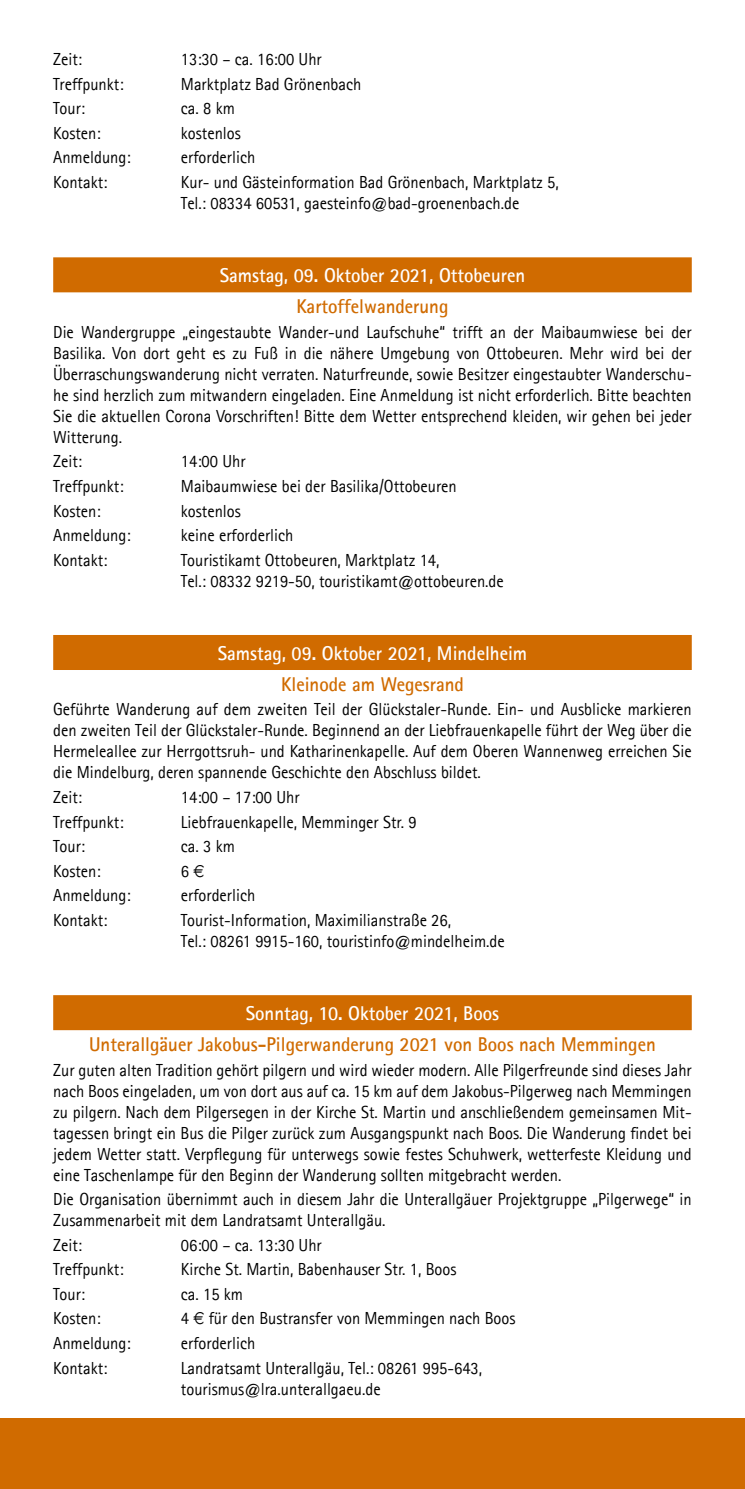
<style>
.page{position:relative;width:745px;height:1489px;background:#fff}
.page>*{position:absolute;margin:0;border:0;box-sizing:border-box;transform-origin:0 0}
.Überschrift_2{font:700 20px "Rotis Sans Serif";color:#d06b00;scale:.94 1}
.Überschrift{font:700 20px "Rotis Sans Serif";color:#fff;scale:.94 1}
.Text{font:17.5px/21px "Rotis Sans Serif";color:#000;text-align:justify;scale:.94 1}
.Daten{font:17.5px/21px "Rotis Sans Serif";color:#000;scale:.94 1}
.s1{font-family:"Euro Sans"}
</style>
<div class="page">
<div style="left:0;top:1417px;width:744px;height:71px;background:#d06b00"></div>
<div style="left:53px;top:257px;width:638px;height:35px;background:#d06b00"></div>
<div style="left:53px;top:635px;width:638px;height:35px;background:#d06b00"></div>
<div style="left:53px;top:995px;width:638px;height:35px;background:#d06b00"></div>
<p class="Daten" style="left:53px;top:50px;width:32px">Zeit:</p>
<p class="Daten" style="left:181px;top:50px;width:151px">13:30 – ca. 16:00 Uhr</p>
<p class="Daten" style="left:53px;top:75px;width:76px">Treffpunkt:</p>
<p class="Daten" style="left:181px;top:75px;width:193px">Marktplatz Bad Grönenbach</p>
<p class="Daten" style="left:53px;top:99px;width:36px">Tour:</p>
<p class="Daten" style="left:181px;top:99px;width:59px">ca. 8 km</p>
<p class="Daten" style="left:53px;top:124px;width:52px">Kosten:</p>
<p class="Daten" style="left:181px;top:124px;width:65px">kostenlos</p>
<p class="Daten" style="left:53px;top:148px;width:84px">Anmeldung:</p>
<p class="Daten" style="left:181px;top:148px;width:81px">erforderlich</p>
<p class="Daten" style="left:53px;top:173px;width:59px">Kontakt:</p>
<p class="Daten" style="left:181px;top:173px;width:403px">Kur- und Gästeinformation Bad Grönenbach, Marktplatz 5,<br>Tel.: 08334 60531, gaesteinfo@bad-groenenbach.de</p>
<h1 class="Überschrift" style="left:220px;top:267px;width:326px">Samstag, 09. Oktober 2021, Ottobeuren</h1>
<h2 class="Überschrift_2" style="left:296px;top:298px;width:163px">Kartoffelwanderung</h2>
<p class="Text" style="left:53px;top:323px;width:680px">Die Wandergruppe „eingestaubte Wander-und Laufschuhe“ trifft an der Maibaumwiese bei der Basilika. Von dort geht es zu Fuß in die nähere Umgebung von Ottobeuren. Mehr wird bei der Überraschungswanderung nicht verraten. Naturfreunde, sowie Besitzer eingestaubter Wanderschu&shy;he sind herzlich zum mitwandern eingeladen. Eine Anmeldung ist nicht erforderlich. Bitte beachten Sie die aktuellen Corona Vorschriften! Bitte dem Wetter entsprechend kleiden, wir gehen bei jeder Witterung.</p>
<p class="Daten" style="left:53px;top:452px;width:32px">Zeit:</p>
<p class="Daten" style="left:181px;top:452px;width:70px">14:00 Uhr</p>
<p class="Daten" style="left:53px;top:477px;width:76px">Treffpunkt:</p>
<p class="Daten" style="left:181px;top:477px;width:295px">Maibaumwiese bei der Basilika/Ottobeuren</p>
<p class="Daten" style="left:53px;top:501px;width:52px">Kosten:</p>
<p class="Daten" style="left:181px;top:501px;width:65px">kostenlos</p>
<p class="Daten" style="left:53px;top:526px;width:84px">Anmeldung:</p>
<p class="Daten" style="left:181px;top:526px;width:121px">keine erforderlich</p>
<p class="Daten" style="left:53px;top:550px;width:59px">Kontakt:</p>
<p class="Daten" style="left:181px;top:550px;width:345px">Touristikamt Ottobeuren, Marktplatz 14,<br>Tel.: 08332 9219-50, touristikamt@ottobeuren.de</p>
<h1 class="Überschrift" style="left:217px;top:644px;width:330px">Samstag, 09. Oktober 2021, Mindelheim</h1>
<h2 class="Überschrift_2" style="left:281px;top:675px;width:196px">Kleinode am Wegesrand</h2>
<p class="Text" style="left:53px;top:700px;width:680px">Geführte Wanderung auf dem zweiten Teil der Glückstaler-Runde. Ein- und Ausblicke markieren den zweiten Teil der Glückstaler-Runde. Beginnend an der Liebfrauenkapelle führt der Weg über die Hermeleallee zur Herrgottsruh- und Katharinenkapelle. Auf dem Oberen Wannenweg erreichen Sie die Mindelburg, deren spannende Geschichte den Abschluss bildet.</p>
<p class="Daten" style="left:53px;top:787px;width:32px">Zeit:</p>
<p class="Daten" style="left:181px;top:787px;width:128px">14:00 – 17:00 Uhr</p>
<p class="Daten" style="left:53px;top:812px;width:76px">Treffpunkt:</p>
<p class="Daten" style="left:181px;top:812px;width:252px">Liebfrauenkapelle, Memminger Str. 9</p>
<p class="Daten" style="left:53px;top:837px;width:36px">Tour:</p>
<p class="Daten" style="left:181px;top:837px;width:59px">ca. 3 km</p>
<p class="Daten" style="left:53px;top:861px;width:52px">Kosten:</p>
<p class="Daten" style="left:181px;top:861px;width:27px">6 <span class="s1">€</span></p>
<p class="Daten" style="left:53px;top:886px;width:84px">Anmeldung:</p>
<p class="Daten" style="left:181px;top:886px;width:81px">erforderlich</p>
<p class="Daten" style="left:53px;top:910px;width:59px">Kontakt:</p>
<p class="Daten" style="left:181px;top:910px;width:346px">Tourist-Information, Maximilianstraße 26,<br>Tel.: 08261 9915-160, touristinfo@mindelheim.de</p>
<h1 class="Überschrift" style="left:245px;top:1004px;width:271px">Sonntag, 10. Oktober 2021, Boos</h1>
<h2 class="Überschrift_2" style="left:89px;top:1035px;width:604px">Unterallgäuer Jakobus-Pilgerwanderung 2021 von Boos nach Memmingen</h2>
<p class="Text" style="left:53px;top:1060px;width:680px">Zur guten alten Tradition gehört pilgern und wird wieder modern. Alle Pilgerfreunde sind dieses Jahr nach Boos eingeladen, um von dort aus auf ca. 15 km auf dem Jakobus-Pilgerweg nach Memmingen zu pilgern. Nach dem Pilgersegen in der Kirche St. Martin und anschließendem gemeinsamen Mit&shy;tagessen bringt ein Bus die Pilger zurück zum Ausgangspunkt nach Boos. Die Wanderung findet bei jedem Wetter statt. Verpflegung für unterwegs sowie festes Schuhwerk, wetterfeste Kleidung und eine Taschenlampe für den Beginn der Wanderung sollten mitgebracht werden.</p>
<p class="Text" style="left:53px;top:1189px;width:680px">Die Organisation übernimmt auch in diesem Jahr die Unterallgäuer Projektgruppe „Pilgerwege“ in<br>Zusammenarbeit mit dem Landratsamt Unterallgäu.</p>
<p class="Daten" style="left:53px;top:1235px;width:32px">Zeit:</p>
<p class="Daten" style="left:181px;top:1235px;width:151px">06:00 – ca. 13:30 Uhr</p>
<p class="Daten" style="left:53px;top:1260px;width:76px">Treffpunkt:</p>
<p class="Daten" style="left:181px;top:1260px;width:294px">Kirche St. Martin, Babenhauser Str. 1, Boos</p>
<p class="Daten" style="left:53px;top:1284px;width:36px">Tour:</p>
<p class="Daten" style="left:181px;top:1284px;width:68px">ca. 15 km</p>
<p class="Daten" style="left:53px;top:1309px;width:52px">Kosten:</p>
<p class="Daten" style="left:181px;top:1309px;width:357px">4 <span class="s1">€</span> für den Bustransfer von Memmingen nach Boos</p>
<p class="Daten" style="left:53px;top:1333px;width:84px">Anmeldung:</p>
<p class="Daten" style="left:181px;top:1333px;width:81px">erforderlich</p>
<p class="Daten" style="left:53px;top:1358px;width:59px">Kontakt:</p>
<p class="Daten" style="left:181px;top:1358px;width:322px">Landratsamt Unterallgäu, Tel.: 08261 995-643, tourismus@lra.unterallgaeu.de</p>
</div>
